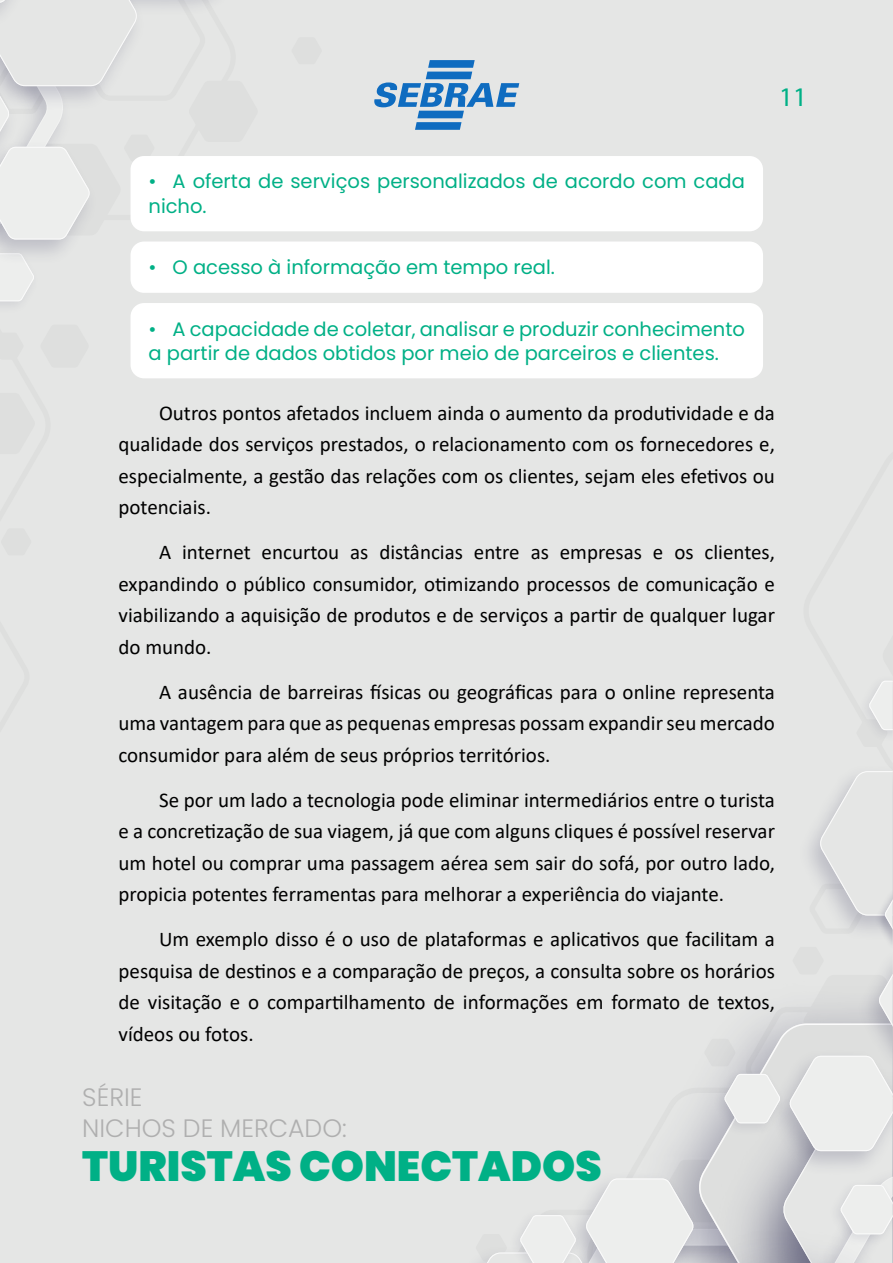
<style>
.page{position:relative;width:893px;height:1263px;background:#e5e6e5}
.page>*{position:absolute;margin:0;border:0;box-sizing:border-box;transform-origin:0 0}
.t1{font:900 42.15px "Poppins";color:#00b086}
.t2{font:27px "Myriad Pro";color:#00b086}
.t3{font:300 25.2px/30.2px "Poppins";color:#afafaf}
.t4{font:21px/31.5px "Calibri";color:#000;text-align:justify}
.t5{font:19.5px/24px "Poppins";color:#00b086}
</style>
<div class="page">
<img style="left:889px;top:939px;width:4px;height:5px">
<svg style="left:810px;top:681px;width:83px;height:258px"></svg>
<svg style="left:481px;top:965px;width:412px;height:298px"></svg>
<img style="left:0;top:239px;width:69px;height:32px">
<svg style="left:0;top:0;width:211px;height:239px"></svg>
<svg style="left:374px;top:60px;width:145px;height:70px"></svg>
<div style="left:131px;top:156px;width:632px;height:75px;background:#fff;border-radius:14px"></div>
<div style="left:131px;top:242px;width:632px;height:51px;background:#fff;border-radius:14px"></div>
<div style="left:131px;top:303px;width:632px;height:75px;background:#fff;border-radius:14px"></div>
<p class="t5" style="left:149px;top:170px;width:598px">• A oferta de serviços personalizados de acordo com cada nicho.</p>
<p class="t5" style="left:149px;top:255px;width:408px">• O acesso à informação em tempo real.</p>
<p class="t5" style="left:149px;top:317px;width:598px">• A capacidade de coletar, analisar e produzir conhecimento a partir de dados obtidos por meio de parceiros e clientes.</p>
<p class="t2" style="left:779px;top:80px;width:29px">11</p>
<p class="t4" style="left:119px;top:396px;width:658px;text-indent:41px">Outros pontos afetados incluem ainda o aumento da produtividade e da qualidade dos serviços prestados, o relacionamento com os fornecedores e, especialmente, a gestão das relações com os clientes, sejam eles efetivos ou potenciais.</p>
<p class="t4" style="left:119px;top:536px;width:658px;text-indent:41px">A internet encurtou as distâncias entre as empresas e os clientes, expandindo o público consumidor, otimizando processos de comunicação e viabilizando a aquisição de produtos e de serviços a partir de qualquer lugar do mundo.</p>
<p class="t4" style="left:119px;top:675px;width:658px;text-indent:41px">A ausência de barreiras físicas ou geográficas para o online representa uma vantagem para que as pequenas empresas possam expandir seu mercado consumidor para além de seus próprios territórios.</p>
<p class="t4" style="left:119px;top:783px;width:658px;text-indent:41px">Se por um lado a tecnologia pode eliminar intermediários entre o turista e a concretização de sua viagem, já que com alguns cliques é possível reservar um hotel ou comprar uma passagem aérea sem sair do sofá, por outro lado, propicia potentes ferramentas para melhorar a experiência do viajante.</p>
<p class="t4" style="left:119px;top:923px;width:658px;text-indent:41px">Um exemplo disso é o uso de plataformas e aplicativos que facilitam a pesquisa de destinos e a comparação de preços, a consulta sobre os horários de visitação e o compartilhamento de informações em formato de textos, vídeos ou fotos.</p>
<p class="t3" style="left:82px;top:1082px;width:266px">SÉRIE<br>NICHOS DE MERCADO:</p>
<h1 class="t1" style="left:82px;top:1142px;width:521px">TURISTAS CONECTADOS</h1>
</div>
